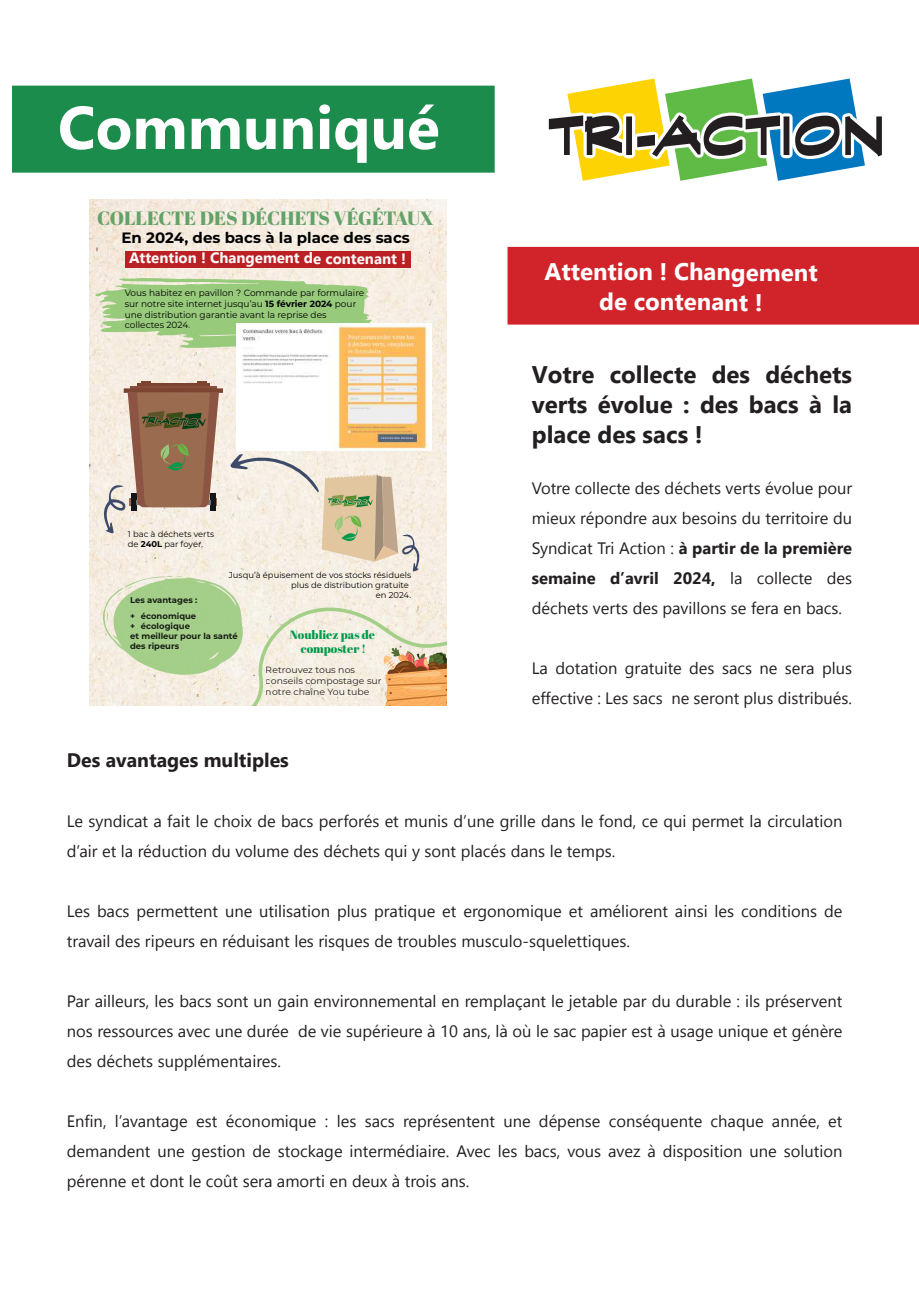
<style>
.page{position:relative;width:919px;height:1289px;background:#fff}
.page>*{position:absolute;margin:0;border:0;box-sizing:border-box;transform-origin:0 0}
.t1{font:700 60.3px "Lao UI";color:#fff}
.t2{font:700 24px/30px "Lao UI";color:#231f20;text-align:justify}
.t3{font:700 24px/30px "Lao UI";letter-spacing:-.005em;color:#fff;text-align:center}
.t4{font:700 19.5px "Lao UI";color:#231f20}
.t5{font:19.2px "Abril Fatface";letter-spacing:-.005em;color:#63a268}
.t6{font:16.5px/30px "Leelawadee UI";color:#231f20}
.t7{font:700 16.5px/30px "Lao UI";color:#231f20}
.t8{font:700 15px "Lao UI";letter-spacing:-.005em;color:#fbf9f8}
.t9{font:700 15px "Montserrat";color:#000001}
.t10{font:12px/14.4px "Abril Fatface";color:#009a4b;text-align:center}
.t11{font:9px/10.8px "Montserrat";color:#000001}
.t12{font:9px/10.8px "Montserrat";color:#000001;scale:1.04 1}
.t13{font:8.4px/10.1px "Montserrat";color:#000001;text-align:right}
.t14{font:700 8.4px/10.1px "Montserrat";color:#000001}
.s1{font-weight:700}
.s2{font-size:7.2px}
.s3{font-family:"Leelawadee UI";font-weight:400}
</style>
<div class="page">
<div style="left:12px;top:86px;width:482px;height:87px;background:#1b8c4c;border:2px solid #1b8c4c"></div>
<svg style="left:548px;top:78px;width:334px;height:103px"></svg>
<div style="left:507px;top:247px;width:411px;height:77px;background:#d1232a"></div>
<img style="left:89px;top:200px;width:358px;height:505px">
<svg style="left:95px;top:278px;width:277px;height:70px;background:#abd191"></svg>
<div style="left:125px;top:250px;width:285px;height:17px;background:#bb2024"></div>
<svg style="left:103px;top:381px;width:344px;height:325px;background:#dbd4bd"></svg>
<img style="left:237px;top:323px;width:194px;height:128px">
<h1 class="t1" style="left:58px;top:87px;width:383px">Communiqué</h1>
<p class="t5" style="left:97px;top:205px;width:338px">COLLECTE DES DÉCHETS VÉGÉTAUX</p>
<p class="t9" style="left:121px;top:226px;width:290px">En 2024, des bacs à la place des sacs</p>
<p class="t8" style="left:129px;top:248px;width:278px">Attention ! Changement de contenant !</p>
<p class="t11" style="left:125px;top:287px;width:241px">Vous habitez en pavillon ? Commande par formulaire sur notre site internet jusqu’au <span class="s1">15 février 2024</span> pour une distribution garantie avant la reprise des collectes 2024<span class="s2">.</span></p>
<p class="t13" style="left:128px;top:528px;width:88px;text-align:left">1 bac à déchets verts de <span class="s1">240L</span> par foyer.</p>
<p class="t13" style="left:229px;top:569px;width:184px">Jusqu’à épuisement de vos stocks résiduels plus de distribution gratuite<br>en 2024.</p>
<p class="t14" style="left:130px;top:592px;width:69px;line-height:15.5px">Les avantages : + économique</p>
<p class="t14" style="left:130px;top:620px;width:109px">+ écologique<br>et meilleur pour la santé des ripeurs</p>
<p class="t10" style="left:290px;top:626px;width:87px">Noubliez pas de composter !</p>
<p class="t12" style="left:266px;top:664px;width:113px">Retrouvez tous nos conseils compostage sur notre chaîne You tube</p>
<p class="t4" style="left:67px;top:747px;width:223px">Des avantages multiples</p>
<h2 class="t3" style="left:544px;top:256px;width:275px">Attention ! Changement de contenant !</h2>
<h2 class="t2" style="left:531px;top:358px;width:322px">Votre collecte des déchets verts évolue : des bacs à la place des sacs !</h2>
<p class="t6" style="left:531px;top:472px;width:322px">Votre collecte des déchets verts évolue pour mieux répondre aux besoins du territoire du</p>
<p class="t7" style="left:531px;top:532px;width:322px"><span class="s3">Syndicat Tri Action :</span> à partir de la première semaine d’avril 2024, <span class="s3">la collecte des</span></p>
<p class="t6" style="left:531px;top:592px;width:312px">déchets verts des pavillons se fera en bacs.</p>
<p class="t6" style="left:531px;top:652px;width:322px">La dotation gratuite des sacs ne sera plus effective : Les sacs ne seront plus distribués.</p>
<p class="t6" style="left:67px;top:805px;width:777px">Le syndicat a fait le choix de bacs perforés et munis d’une grille dans le fond, ce qui permet la circulation d’air et la réduction du volume des déchets qui y sont placés dans le temps.</p>
<p class="t6" style="left:67px;top:895px;width:777px">Les bacs permettent une utilisation plus pratique et ergonomique et améliorent ainsi les conditions de travail des ripeurs en réduisant les risques de troubles musculo-squelettiques.</p>
<p class="t6" style="left:67px;top:985px;width:777px;text-align:justify">Par ailleurs, les bacs sont un gain environnemental en remplaçant le jetable par du durable : ils préservent nos ressources avec une durée de vie supérieure à 10 ans, là où le sac papier est à usage unique et génère des déchets supplémentaires.</p>
<p class="t6" style="left:67px;top:1105px;width:777px;text-align:justify">Enfin, l’avantage est économique : les sacs représentent une dépense conséquente chaque année, et demandent une gestion de stockage intermédiaire. Avec les bacs, vous avez à disposition une solution pérenne et dont le coût sera amorti en deux à trois ans.</p>
</div>
